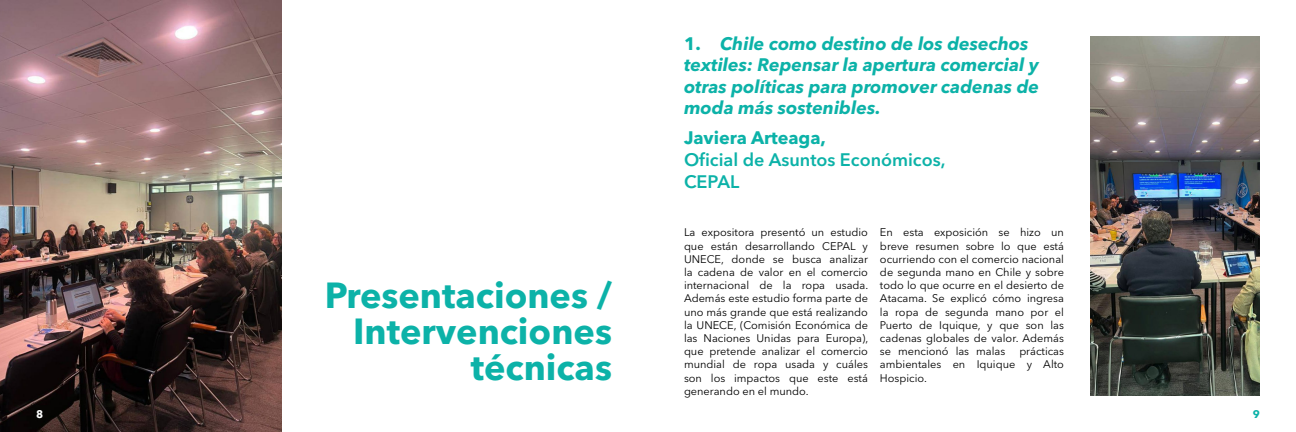
<style>
.page{position:relative;width:1296px;height:432px;background:#fff}
.page>*{position:absolute;margin:0;border:0;box-sizing:border-box;transform-origin:0 0}
.t1{font:700 36px/36px "Avenir Next LT Pro";color:#0cb2a8;text-align:right}
.t2{font:italic 700 18px/21.6px "Avenir Next LT Pro";color:#0cb2a8}
.t3{font:600 18px/21.6px "Avenir Next LT Pro";color:#0cb2a8}
.t4{font:700 18px "Avenir Next LT Pro";color:#0cb2a8}
.t5{font:11px/13.2px "Avenir Next LT Pro";color:#000;text-align:justify}
.t6{font:700 11px "Avenir Next LT Pro";color:#0cb2a8}
.t7{font:700 11px "Avenir Next LT Pro";color:#fff}
.s1{font-style:normal}
</style>
<div class="page">
<img style="left:0;top:0;width:282px;height:432px">
<img style="left:1091px;top:36px;width:169px;height:360px">
<p class="t7" style="left:36px;top:407px;width:9px">8</p>
<h1 class="t1" style="left:325px;top:277px;width:289px">Presentaciones /<br>Intervenciones técnicas</h1>
<h2 class="t2" style="left:684px;top:32px;width:357px"><span class="s1">1.</span> Chile como destino de los desechos textiles: Repensar la apertura comercial y otras políticas para promover cadenas de moda más sostenibles.</h2>
<h2 class="t4" style="left:684px;top:127px;width:144px">Javiera Arteaga,</h2>
<h2 class="t3" style="left:684px;top:149px;width:263px">Oficial de Asuntos Económicos,<br>CEPAL</h2>
<p class="t5" style="left:684px;top:226px;width:186px">La expositora presentó un estudio que están desarrollando CEPAL y UNECE, donde se busca analizar la cadena de valor en el comercio internacional de la ropa usada.<br>Además este estudio forma parte de uno más grande que está realizando la UNECE, (Comisión Económica de las Naciones Unidas para Europa), que pretende analizar el comercio mundial de ropa usada y cuáles son los impactos que este está generando en el mundo.</p>
<p class="t5" style="left:880px;top:226px;width:186px">En esta exposición se hizo un breve resumen sobre lo que está ocurriendo con el comercio nacional de segunda mano en Chile y sobre todo lo que ocurre en el desierto de Atacama. Se explicó cómo ingresa la ropa de segunda mano por el Puerto de Iquique, y que son las cadenas globales de valor. Además se mencionó las malas</p>
<p class="t5" style="left:880px;top:345px;width:186px;text-indent:139px">prácticas ambientales en Iquique y Alto Hospicio.</p>
<p class="t6" style="left:1253px;top:407px;width:9px">9</p>
</div>
